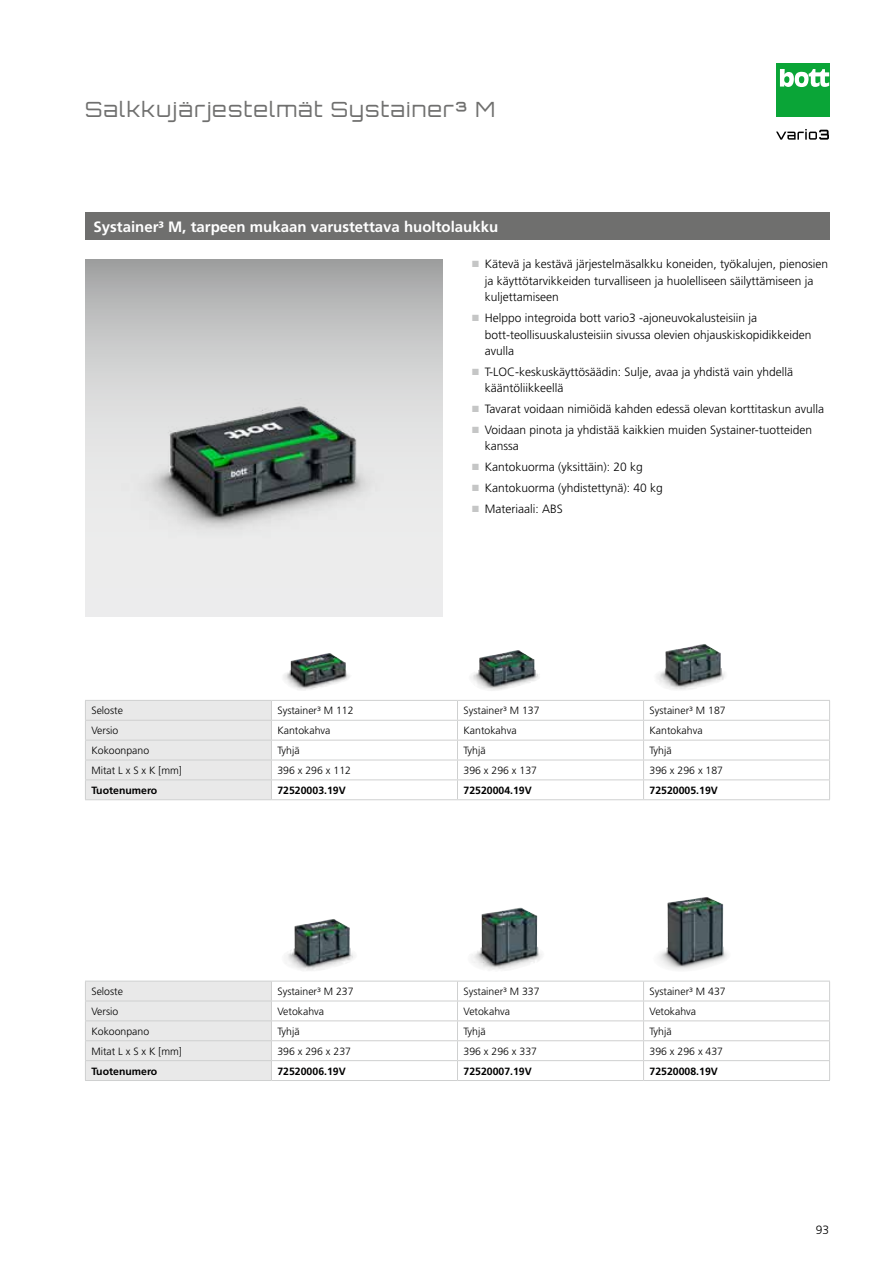
<style>
.page{position:relative;width:893px;height:1263px;background:#fff}
.page>*{position:absolute;margin:0;border:0;box-sizing:border-box;transform-origin:0 0}
.t1{font:300 21px "Orbitron CE";letter-spacing:.06em;color:#6f6f6e}
.t2{font:700 15px "Frutiger LT Pro";color:#fff}
.t3{font:300 12px/16.5px "Frutiger LT Pro";color:#000}
.t4{font:300 10.5px "Frutiger LT Pro";color:#000}
.t5{font:700 10.5px "Frutiger LT Pro";color:#000}
.s1{color:#c5c6c6}
</style>
<div class="page">
<div style="left:776px;top:64px;width:53px;height:53px;background:#0aa537"></div>
<svg style="left:780px;top:69px;width:49px;height:18px"></svg>
<svg style="left:776px;top:129px;width:53px;height:11px"></svg>
<svg style="left:85px;top:259px;width:357px;height:358px;background:#e8e8e8"></svg>
<img style="left:85px;top:259px;width:343px;height:300px">
<hr style="left:271px;top:700px;width:186px;height:1px;background:#cfd0d0">
<hr style="left:457px;top:700px;width:187px;height:1px;background:#cfd0d0">
<hr style="left:644px;top:700px;width:186px;height:1px;background:#cfd0d0">
<hr style="left:271px;top:720px;width:186px;height:1px;background:#cfd0d0">
<hr style="left:457px;top:720px;width:187px;height:1px;background:#cfd0d0">
<hr style="left:644px;top:720px;width:186px;height:1px;background:#cfd0d0">
<hr style="left:271px;top:740px;width:186px;height:1px;background:#cfd0d0">
<hr style="left:457px;top:740px;width:187px;height:1px;background:#cfd0d0">
<hr style="left:644px;top:740px;width:186px;height:1px;background:#cfd0d0">
<hr style="left:271px;top:760px;width:186px;height:1px;background:#cfd0d0">
<hr style="left:457px;top:760px;width:187px;height:1px;background:#cfd0d0">
<hr style="left:644px;top:760px;width:186px;height:1px;background:#cfd0d0">
<hr style="left:271px;top:779px;width:186px;height:1px;background:#cfd0d0">
<svg style="left:85px;top:700px;width:187px;height:100px;background:#e7e7e7"></svg>
<hr style="left:271px;top:799px;width:186px;height:1px;background:#cfd0d0">
<hr style="left:457px;top:779px;width:187px;height:1px;background:#cfd0d0">
<svg style="left:457px;top:701px;width:1px;height:98px"></svg>
<hr style="left:457px;top:799px;width:187px;height:1px;background:#cfd0d0">
<hr style="left:644px;top:779px;width:186px;height:1px;background:#cfd0d0">
<svg style="left:643px;top:701px;width:1px;height:98px"></svg>
<svg style="left:829px;top:701px;width:1px;height:98px"></svg>
<hr style="left:644px;top:799px;width:186px;height:1px;background:#cfd0d0">
<img style="left:289px;top:653px;width:40px;height:19px">
<img style="left:478px;top:650px;width:39px;height:22px">
<img style="left:665px;top:644px;width:39px;height:26px">
<div style="left:85px;top:213px;width:744px;height:27px;background:#6f6f6e"></div>
<hr style="left:271px;top:981px;width:186px;height:1px;background:#cfd0d0">
<hr style="left:457px;top:981px;width:187px;height:1px;background:#cfd0d0">
<hr style="left:644px;top:981px;width:186px;height:1px;background:#cfd0d0">
<hr style="left:271px;top:1001px;width:186px;height:1px;background:#cfd0d0">
<hr style="left:457px;top:1001px;width:187px;height:1px;background:#cfd0d0">
<hr style="left:644px;top:1001px;width:186px;height:1px;background:#cfd0d0">
<hr style="left:271px;top:1020px;width:186px;height:1px;background:#cfd0d0">
<hr style="left:457px;top:1020px;width:187px;height:1px;background:#cfd0d0">
<hr style="left:644px;top:1020px;width:186px;height:1px;background:#cfd0d0">
<hr style="left:271px;top:1040px;width:186px;height:1px;background:#cfd0d0">
<hr style="left:457px;top:1040px;width:187px;height:1px;background:#cfd0d0">
<hr style="left:644px;top:1040px;width:186px;height:1px;background:#cfd0d0">
<hr style="left:85px;top:1080px;width:186px;height:1px;background:#cfd0d0">
<hr style="left:271px;top:1060px;width:186px;height:1px;background:#cfd0d0">
<svg style="left:85px;top:981px;width:187px;height:99px;background:#e7e7e7"></svg>
<hr style="left:271px;top:1080px;width:186px;height:1px;background:#cfd0d0">
<hr style="left:457px;top:1060px;width:187px;height:1px;background:#cfd0d0">
<svg style="left:457px;top:981px;width:1px;height:99px"></svg>
<hr style="left:457px;top:1080px;width:187px;height:1px;background:#cfd0d0">
<hr style="left:644px;top:1060px;width:186px;height:1px;background:#cfd0d0">
<svg style="left:643px;top:981px;width:1px;height:99px"></svg>
<svg style="left:829px;top:982px;width:1px;height:98px"></svg>
<hr style="left:644px;top:1080px;width:186px;height:1px;background:#cfd0d0">
<img style="left:293px;top:919px;width:40px;height:31px">
<img style="left:480px;top:907px;width:40px;height:43px">
<img style="left:666px;top:897px;width:40px;height:52px">
<h1 class="t1" style="left:85px;top:97px;width:411px">Salkkujärjestelmät Systainer³ M</h1>
<p class="t2" style="left:94px;top:218px;width:406px">Systainer³ M, tarpeen mukaan varustettava huoltolaukku</p>
<p class="t3" style="left:485px;top:256px;width:345px;text-indent:-13px"><span class="s1">■</span> Kätevä ja kestävä järjestelmäsalkku koneiden, työkalujen, pienosien ja käyttötarvikkeiden turvalliseen ja huolelliseen säilyttämiseen ja kuljettamiseen</p>
<p class="t3" style="left:485px;top:310px;width:328px;text-indent:-13px"><span class="s1">■</span> Helppo integroida bott vario3 -ajoneuvokalusteisiin ja bott-teollisuuskalusteisiin sivussa olevien ohjauskiskopidikkeiden avulla</p>
<p class="t3" style="left:485px;top:364px;width:310px;text-indent:-13px"><span class="s1">■</span> T-LOC-keskuskäyttösäädin: Sulje, avaa ja yhdistä vain yhdellä kääntöliikkeellä</p>
<p class="t3" style="left:472px;top:401px;width:354px"><span class="s1">■</span> Tavarat voidaan nimiöidä kahden edessä olevan korttitaskun avulla</p>
<p class="t3" style="left:485px;top:422px;width:329px;text-indent:-13px"><span class="s1">■</span> Voidaan pinota ja yhdistää kaikkien muiden Systainer-tuotteiden kanssa</p>
<p class="t3" style="left:472px;top:459px;width:172px"><span class="s1">■</span> Kantokuorma (yksittäin): 20 kg</p>
<p class="t3" style="left:472px;top:480px;width:192px"><span class="s1">■</span> Kantokuorma (yhdistettynä): 40 kg</p>
<p class="t3" style="left:472px;top:500px;width:92px"><span class="s1">■</span> Materiaali: ABS</p>
<p class="t4" style="left:91px;top:704px;width:33px">Seloste</p>
<p class="t4" style="left:277px;top:704px;width:78px">Systainer³ M 112</p>
<p class="t4" style="left:463px;top:704px;width:78px">Systainer³ M 137</p>
<p class="t4" style="left:649px;top:704px;width:78px">Systainer³ M 187</p>
<p class="t4" style="left:91px;top:724px;width:28px">Versio</p>
<p class="t4" style="left:277px;top:724px;width:55px">Kantokahva</p>
<p class="t4" style="left:463px;top:724px;width:55px">Kantokahva</p>
<p class="t4" style="left:649px;top:724px;width:55px">Kantokahva</p>
<p class="t4" style="left:91px;top:744px;width:59px">Kokoonpano</p>
<p class="t4" style="left:277px;top:744px;width:24px">Tyhjä</p>
<p class="t4" style="left:463px;top:744px;width:24px">Tyhjä</p>
<p class="t4" style="left:649px;top:744px;width:24px">Tyhjä</p>
<p class="t4" style="left:91px;top:764px;width:92px">Mitat L x S x K [mm]</p>
<p class="t4" style="left:277px;top:764px;width:75px">396 x 296 x 112</p>
<p class="t4" style="left:463px;top:764px;width:75px">396 x 296 x 137</p>
<p class="t4" style="left:649px;top:764px;width:75px">396 x 296 x 187</p>
<p class="t5" style="left:91px;top:784px;width:67px">Tuotenumero</p>
<p class="t5" style="left:277px;top:784px;width:70px">72520003.19V</p>
<p class="t5" style="left:463px;top:784px;width:70px">72520004.19V</p>
<p class="t5" style="left:649px;top:784px;width:70px">72520005.19V</p>
<p class="t4" style="left:91px;top:985px;width:33px">Seloste</p>
<p class="t4" style="left:277px;top:985px;width:78px">Systainer³ M 237</p>
<p class="t4" style="left:463px;top:985px;width:78px">Systainer³ M 337</p>
<p class="t4" style="left:649px;top:985px;width:78px">Systainer³ M 437</p>
<p class="t4" style="left:91px;top:1005px;width:28px">Versio</p>
<p class="t4" style="left:277px;top:1005px;width:48px">Vetokahva</p>
<p class="t4" style="left:463px;top:1005px;width:48px">Vetokahva</p>
<p class="t4" style="left:649px;top:1005px;width:48px">Vetokahva</p>
<p class="t4" style="left:91px;top:1025px;width:59px">Kokoonpano</p>
<p class="t4" style="left:277px;top:1025px;width:24px">Tyhjä</p>
<p class="t4" style="left:463px;top:1025px;width:24px">Tyhjä</p>
<p class="t4" style="left:649px;top:1025px;width:24px">Tyhjä</p>
<p class="t4" style="left:91px;top:1045px;width:92px">Mitat L x S x K [mm]</p>
<p class="t4" style="left:277px;top:1045px;width:75px">396 x 296 x 237</p>
<p class="t4" style="left:463px;top:1045px;width:75px">396 x 296 x 337</p>
<p class="t4" style="left:649px;top:1045px;width:75px">396 x 296 x 437</p>
<p class="t5" style="left:91px;top:1065px;width:67px">Tuotenumero</p>
<p class="t5" style="left:277px;top:1065px;width:70px">72520006.19V</p>
<p class="t5" style="left:463px;top:1065px;width:70px">72520007.19V</p>
<p class="t5" style="left:649px;top:1065px;width:70px">72520008.19V</p>
<p class="t3" style="left:816px;top:1221px;width:15px">93</p>
</div>
